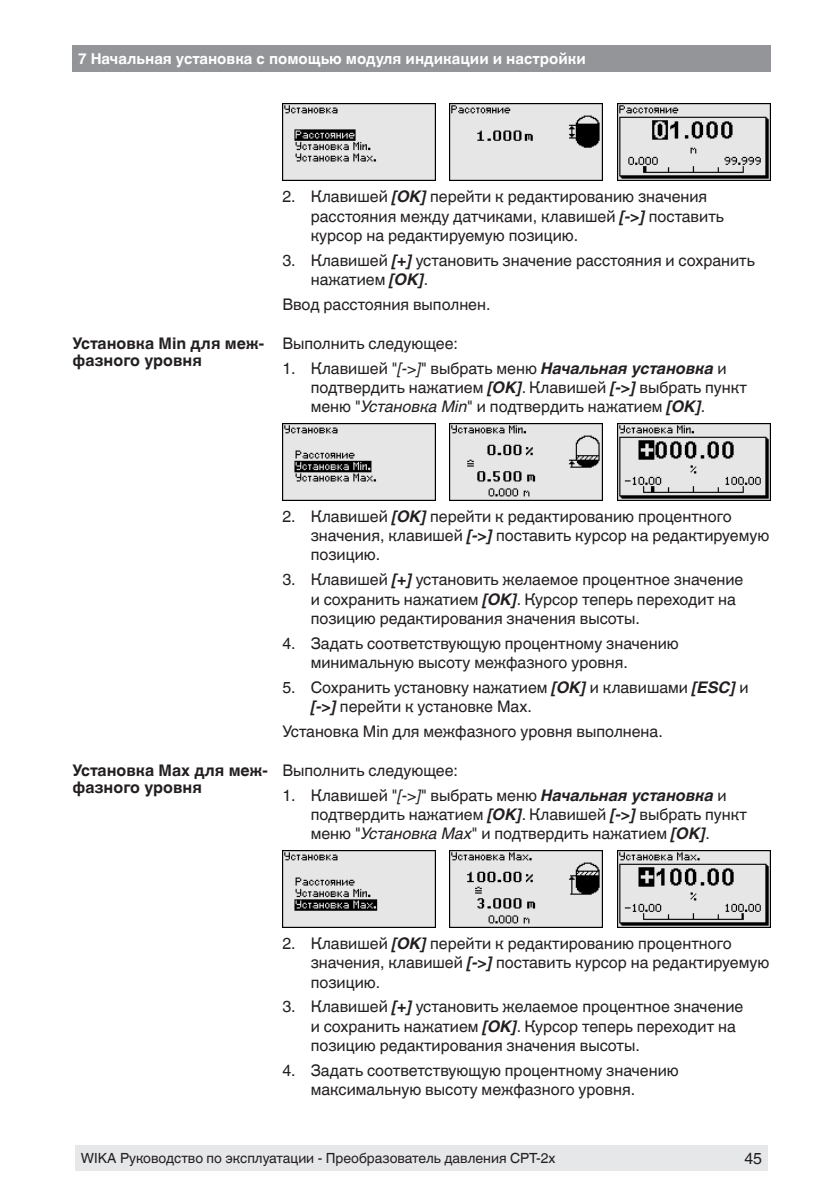
<style>
.page{position:relative;width:840px;height:1191px;background:#fff}
.page>*{position:absolute;margin:0;border:0;box-sizing:border-box;transform-origin:0 0}
.schritt_normal{font:16px/19.2px "Helvetica Linotype";color:#231f20}
.absatz_normal{font:16px "Helvetica Linotype";color:#231f20}
.marginaltext{font:700 16px/17px "Helvetica Linotype";color:#231f20}
.absatz_normal_margin{font:16px "Helvetica Linotype";color:#231f20}
.K1right_Wika{font:700 15px "Helvetica Linotype";color:#fff}
.Fuss_F{font:14px "Helvetica Linotype";color:#231f20}
.s1{font-weight:700;font-style:italic}
.s2{font-style:italic}
</style>
<div class="page">
<div style="left:721px;top:1145px;width:46px;height:26px;background:#e6e7e9"></div>
<div style="left:72px;top:45px;width:698px;height:27px;background:#939598"></div>
<div style="left:75px;top:1145px;width:646px;height:26px;background:#e6e7e9"></div>
<img style="left:282px;top:104px;width:153px;height:76px">
<img style="left:449px;top:104px;width:153px;height:76px">
<img style="left:617px;top:104px;width:152px;height:76px">
<img style="left:282px;top:423px;width:153px;height:77px">
<img style="left:449px;top:423px;width:153px;height:77px">
<img style="left:617px;top:423px;width:152px;height:77px">
<img style="left:282px;top:850px;width:153px;height:77px">
<img style="left:449px;top:850px;width:153px;height:77px">
<img style="left:617px;top:850px;width:152px;height:77px">
<p class="K1right_Wika" style="left:78px;top:50px;width:509px">7 Начальная установка с помощью модуля индикации и настройки</p>
<p class="marginaltext" style="left:72px;top:335px;width:193px">Установка Min для меж&shy;фазного уровня</p>
<p class="schritt_normal" style="left:310px;top:187px;width:414px;text-indent:-28px">2. Клавишей <span class="s1">[OK]</span> перейти к редактированию значения расстояния между датчиками, клавишей <span class="s1">[-&gt;]</span> поставить курсор на редактируемую позицию.</p>
<p class="schritt_normal" style="left:310px;top:250px;width:445px;text-indent:-28px">3. Клавишей <span class="s1">[+]</span> установить значение расстояния и сохранить нажатием <span class="s1">[OK]</span>.</p>
<p class="absatz_normal" style="left:282px;top:295px;width:209px">Ввод расстояния выполнен.</p>
<p class="absatz_normal_margin" style="left:282px;top:334px;width:177px">Выполнить следующее:</p>
<p class="schritt_normal" style="left:310px;top:358px;width:437px;text-indent:-28px">1. Клавишей "<span class="s2">[-&gt;]</span>" выбрать меню <span class="s1">Начальная установка</span> и подтвердить нажатием <span class="s1">[OK]</span>. Клавишей <span class="s1">[-&gt;]</span> выбрать пункт меню "<span class="s2">Установка Min</span>" и подтвердить нажатием <span class="s1">[OK]</span>.</p>
<p class="marginaltext" style="left:72px;top:762px;width:197px">Установка Max для меж&shy;фазного уровня</p>
<p class="schritt_normal" style="left:310px;top:507px;width:460px;text-indent:-28px">2. Клавишей <span class="s1">[OK]</span> перейти к редактированию процентного значения, клавишей <span class="s1">[-&gt;]</span> поставить курсор на редактируемую позицию.</p>
<p class="schritt_normal" style="left:310px;top:570px;width:434px;text-indent:-28px">3. Клавишей <span class="s1">[+]</span> установить желаемое процентное значение и сохранить нажатием <span class="s1">[OK]</span>. Курсор теперь переходит на позицию редактирования значения высоты.</p>
<p class="schritt_normal" style="left:310px;top:633px;width:369px;text-indent:-28px">4. Задать соответствующую процентному значению минимальную высоту межфазного уровня.</p>
<p class="schritt_normal" style="left:310px;top:677px;width:439px;text-indent:-28px">5. Сохранить установку нажатием <span class="s1">[OK]</span> и клавишами <span class="s1">[ESC]</span> и <span class="s1">[-&gt;]</span> перейти к установке Max.</p>
<p class="absatz_normal" style="left:282px;top:722px;width:382px">Установка Min для межфазного уровня выполнена.</p>
<p class="absatz_normal_margin" style="left:282px;top:761px;width:177px">Выполнить следующее:</p>
<p class="schritt_normal" style="left:310px;top:785px;width:437px;text-indent:-28px">1. Клавишей "<span class="s2">[-&gt;]</span>" выбрать меню <span class="s1">Начальная установка</span> и подтвердить нажатием <span class="s1">[OK]</span>. Клавишей <span class="s1">[-&gt;]</span> выбрать пункт меню "<span class="s2">Установка Max</span>" и подтвердить нажатием <span class="s1">[OK]</span>.</p>
<p class="schritt_normal" style="left:310px;top:934px;width:460px;text-indent:-28px">2. Клавишей <span class="s1">[OK]</span> перейти к редактированию процентного значения, клавишей <span class="s1">[-&gt;]</span> поставить курсор на редактируемую позицию.</p>
<p class="schritt_normal" style="left:310px;top:997px;width:434px;text-indent:-28px">3. Клавишей <span class="s1">[+]</span> установить желаемое процентное значение и сохранить нажатием <span class="s1">[OK]</span>. Курсор теперь переходит на позицию редактирования значения высоты.</p>
<p class="schritt_normal" style="left:310px;top:1060px;width:369px;text-indent:-28px">4. Задать соответствующую процентному значению максимальную высоту межфазного уровня.</p>
<p class="Fuss_F" style="left:81px;top:1150px;width:476px">WIKA Руководство по эксплуатации - Преобразователь давления CPT-2x</p>
<p class="schritt_normal" style="left:744px;top:1149px;width:19px">45</p>
</div>
